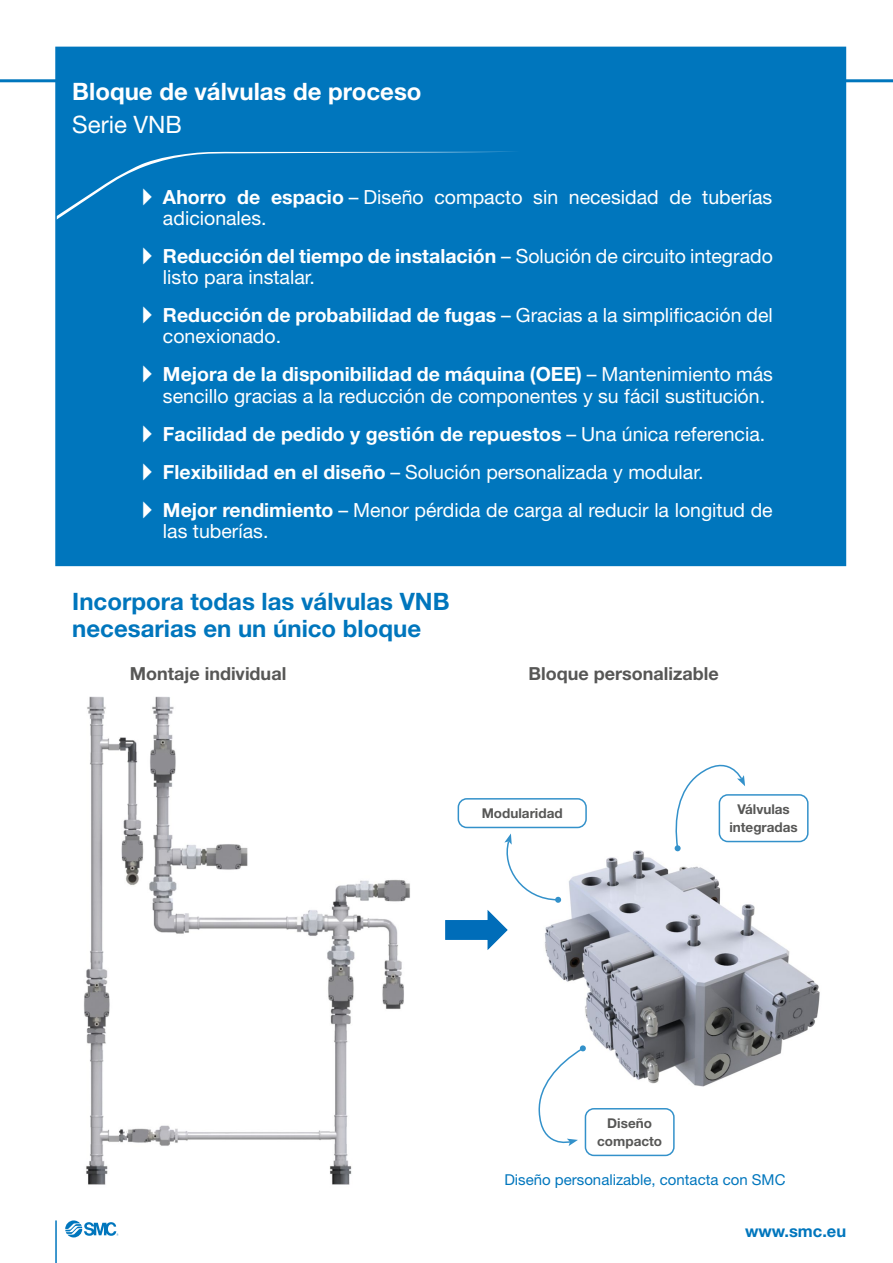
<style>
.page{position:relative;width:893px;height:1263px;background:#fff}
.page>*{position:absolute;margin:0;border:0;box-sizing:border-box;transform-origin:0 0}
.t1{font:700 24px/27px "Helvetica Neue LT Std";color:#0076bd}
.t2{font:700 24px "Helvetica Neue LT Std";color:#fff}
.t3{font:24px "Helvetica Neue LT Std";color:#fff}
.t4{font:19.5px/21px "Helvetica Neue LT Std";color:#fff}
.t5{font:700 18px "Helvetica Neue LT Std";color:#575756}
.t6{font:700 16.5px "Helvetica Neue LT Std";color:#0076bd}
.t7{font:15px "Helvetica Neue LT Std";color:#0076bd}
.t8{font:700 13.5px/18px "Helvetica Neue LT Std";color:#575756;text-align:center}
.s1{font-family:"European Pi Three"}
.s2{font-weight:700}
</style>
<div class="page">
<hr style="left:0;top:79px;width:893px;height:3px;background:#0076bd">
<svg style="left:65px;top:1220px;width:54px;height:17px"></svg>
<hr style="left:55px;top:1220px;width:2px;height:43px;background:#0076bd">
<img style="left:545px;top:837px;width:275px;height:273px">
<div style="left:56px;top:47px;width:789px;height:518px;background:#0076bd"></div>
<svg style="left:58px;top:151px;width:455px;height:68px"></svg>
<svg style="left:504px;top:833px;width:56px;height:68px"></svg>
<div style="left:555px;top:896px;width:6px;height:7px;background:#3391ca;border-radius:50%"></div>
<div style="left:585px;top:1108px;width:90px;height:48px;border:2px solid #3391ca;border-radius:9px"></div>
<div style="left:719px;top:794px;width:90px;height:48px;border:2px solid #3391ca;border-radius:9px"></div>
<div style="left:458px;top:798px;width:129px;height:30px;border:2px solid #3391ca;border-radius:9px"></div>
<img style="left:84px;top:696px;width:326px;height:489px">
<svg style="left:445px;top:910px;width:63px;height:40px"></svg>
<svg style="left:538px;top:1045px;width:48px;height:104px"></svg>
<svg style="left:673px;top:764px;width:72px;height:86px"></svg>
<div style="left:674px;top:845px;width:7px;height:6px;background:#3391ca;border-radius:50%"></div>
<p class="t2" style="left:72px;top:76px;width:351px">Bloque de válvulas de proceso</p>
<p class="t3" style="left:72px;top:110px;width:111px">Serie VNB</p>
<p class="t4" style="left:163px;top:187px;width:611px;text-indent:-21px"><span class="s1">A</span> <span class="s2">Ahorro de espacio</span> – Diseño compacto sin necesidad de tuberías adicionales.</p>
<p class="t4" style="left:163px;top:246px;width:611px;text-indent:-21px"><span class="s1">A</span> <span class="s2">Reducción del tiempo de instalación</span> – Solución de circuito integrado listo para instalar.</p>
<p class="t4" style="left:163px;top:305px;width:611px;text-indent:-21px"><span class="s1">A</span> <span class="s2">Reducción de probabilidad de fugas</span> – Gracias a la simplificación del conexionado.</p>
<p class="t4" style="left:163px;top:364px;width:611px;text-indent:-21px"><span class="s1">A</span> <span class="s2">Mejora de la disponibilidad de máquina (OEE)</span> – Mantenimiento más sencillo gracias a la reducción de componentes y su fácil sustitución.</p>
<p class="t4" style="left:142px;top:414px;width:632px;line-height:38px"><span class="s1">A</span> <span class="s2">Facilidad de pedido y gestión de repuestos</span> – Una única referencia.<br><span class="s1">A</span> <span class="s2">Flexibilidad en el diseño</span> – Solución personalizada y modular.<br><span class="s1">A</span> <span class="s2">Mejor rendimiento</span> – Menor pérdida de carga al reducir la longitud de</p>
<p class="t4" style="left:163px;top:520px;width:107px">las tuberías.</p>
<p class="t1" style="left:72px;top:587px;width:379px">Incorpora todas las válvulas VNB necesarias en un único bloque</p>
<p class="t5" style="left:130px;top:662px;width:158px">Montaje individual</p>
<p class="t5" style="left:528px;top:662px;width:192px">Bloque personalizable</p>
<p class="t8" style="left:482px;top:804px;width:82px">Modularidad</p>
<p class="t8" style="left:729px;top:800px;width:70px">Válvulas integradas</p>
<p class="t8" style="left:597px;top:1113px;width:66px">Diseño compacto</p>
<p class="t7" style="left:504px;top:1171px;width:283px">Diseño personalizable, contacta con SMC</p>
<p class="t6" style="left:745px;top:1221px;width:103px">www.smc.eu</p>
</div>
